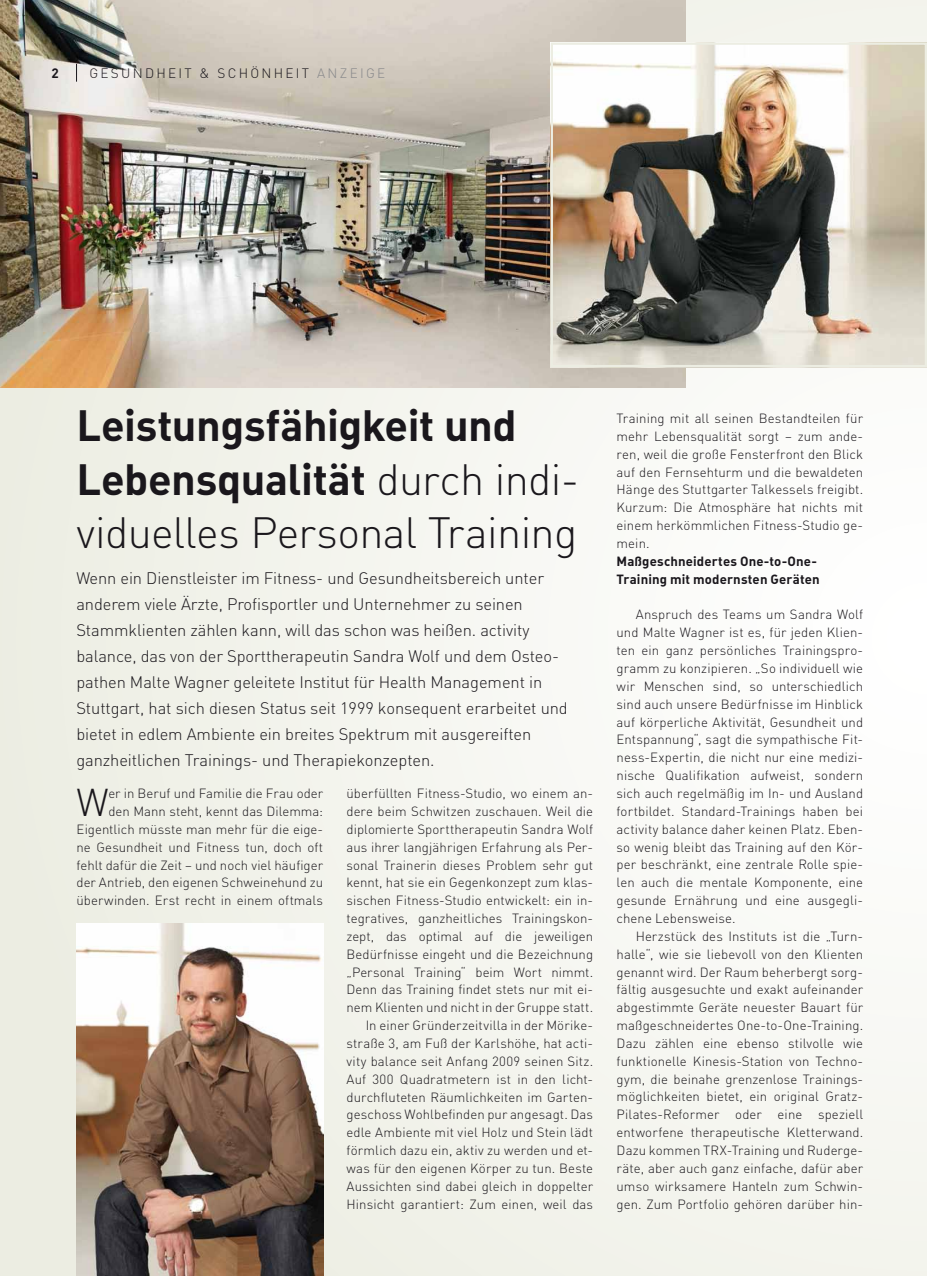
<style>
.page{position:relative;width:927px;height:1276px;background:#fff}
.page>*{position:absolute;margin:0;border:0;box-sizing:border-box;transform-origin:0 0}
.t1{font:700 43.2px/53.6px "DINOT";letter-spacing:-.01em;color:#1a171c}
.t2{font:300 38.25px "DINOT";color:#1a171c}
.t3{font:300 16.5px/26px "DINOT";letter-spacing:-.005em;color:#1a171c}
.t4{font:300 13.5px "DINOT";letter-spacing:.17em;color:#1a171c}
.t5{font:300 13.5px "DINOT";color:#87888a}
.t6{font:700 13.5px "DINOT";color:#1a171c}
.t7{font:300 13.2px/17.9px "DINOT";letter-spacing:.005em;color:#1a171c;text-align:justify}
.t8{font:700 13.2px/17.9px "DINOT";letter-spacing:.01em;color:#1a171c}
.s1{font-weight:300}
</style>
<div class="page">
<div style="left:0;top:0;width:927px;height:1276px;background:linear-gradient(to right,#edeee3,#fcfcfa)"></div>
<img style="left:0;top:0;width:686px;height:387px">
<img style="left:77px;top:923px;width:247px;height:353px">
<img style="left:554px;top:46px;width:370px;height:318px">
<div style="left:551px;top:43px;width:376px;height:324px;border:2px solid #ecede2"></div>
<svg style="left:76px;top:64px;width:1px;height:18px"></svg>
<p class="t6" style="left:52px;top:64px;width:9px">2</p>
<p class="t4" style="left:89px;top:64px;width:22px">Gesu</p>
<p class="t4" style="left:133px;top:64px;width:23px">ndheit</p>
<p class="t4" style="left:200px;top:64px;width:84px">&amp; Schönheit</p>
<p class="t5" style="left:317px;top:64px;width:33px">Anzeige</p>
<h1 class="t1" style="left:76px;top:397px;width:504px">Leistungsfähigkeit und<br>Lebensqualität <span class="s1">durch indi&shy;viduelles Personal Training</span></h1>
<p class="t3" style="left:76px;top:564px;width:493px">Wenn ein Dienstleister im Fitness- und Gesundheitsbereich unter anderem viele Ärzte, Profisportler und Unternehmer zu seinen Stammklienten zählen kann, will das schon was heißen. activity balance, das von der Sporttherapeutin Sandra Wolf und dem Osteo&shy;pathen Malte Wagner geleitete Institut für Health Management in Stuttgart, hat sich diesen Status seit 1999 konsequent erarbeitet und bietet in edlem Ambiente ein breites Spektrum mit ausgereiften ganzheitlichen Trainings- und Therapiekonzepten.</p>
<p class="t7" style="left:347px;top:784px;width:248px;text-align:right">überfüllten Fitness-Studio, wo einem an&shy;dere beim Schwitzen zuschauen. Weil die diplomierte Sporttherapeutin Sandra Wolf aus ihrer langjährigen Erfahrung als Per&shy;sonal Trainerin dieses Problem sehr gut kennt, hat sie ein Gegenkonzept zum klas&shy;sischen Fitness-Studio entwickelt: ein in&shy;tegratives, ganzheitliches Trainingskon&shy;zept, das optimal auf die jeweiligen Bedürfnisse eingeht und die Bezeichnung „Personal Training“ beim Wort nimmt.<br>Denn das Training findet stets nur mit ei&shy;nem Klienten und nicht in der Gruppe statt.<br>In einer Gründerzeitvilla in der Mörike&shy;straße 3, am Fuß der Karlshöhe, hat acti&shy;vity balance seit Anfang 2009 seinen Sitz.<br>Auf 300 Quadratmetern ist in den licht&shy;durchfluteten Räumlichkeiten im Garten&shy;geschoss Wohlbefinden pur angesagt. Das edle Ambiente mit viel Holz und Stein lädt förmlich dazu ein, aktiv zu werden und et&shy;was für den eigenen Körper zu tun. Beste Aussichten sind dabei gleich in doppelter Hinsicht garantiert: Zum einen, weil das</p>
<p class="t7" style="left:77px;top:784px;width:248px;text-align:right">er in Beruf und Familie die Frau oder<br>den Mann steht, kennt das Dilemma:<br>Eigentlich müsste man mehr für die eige&shy;ne Gesundheit und Fitness tun, doch oft fehlt dafür die Zeit – und noch viel häufiger der Antrieb, den eigenen Schweinehund zu überwinden. Erst recht in einem oftmals</p>
<h2 class="t2" style="left:77px;top:776px;width:34px">W</h2>
<p class="t7" style="left:617px;top:409px;width:248px">Training mit all seinen Bestandteilen für mehr Lebensqualität sorgt – zum ande&shy;ren, weil die große Fensterfront den Blick auf den Fernsehturm und die bewaldeten Hänge des Stuttgarter Talkessels freigibt.<br>Kurzum: Die Atmosphäre hat nichts mit einem herkömmlichen Fitness-Studio ge&shy;mein.</p>
<p class="t8" style="left:617px;top:551px;width:205px">Maßgeschneidertes One-to-One-<br>Training mit modernsten Geräten</p>
<p class="t7" style="left:617px;top:605px;width:248px;text-indent:19px">Anspruch des Teams um Sandra Wolf und Malte Wagner ist es, für jeden Klien&shy;ten ein ganz persönliches Trainingspro&shy;gramm zu konzipieren. „So individuell wie wir Menschen sind, so unterschiedlich sind auch unsere Bedürfnisse im Hinblick auf körperliche Aktivität, Gesundheit und Entspannung“, sagt die sympathische Fit&shy;ness-Expertin, die nicht nur eine medizi&shy;nische Qualifikation aufweist, sondern sich auch regelmäßig im In- und Ausland fortbildet. Standard-Trainings haben bei activity balance daher keinen Platz. Eben&shy;so wenig bleibt das Training auf den Kör&shy;per beschränkt, eine zentrale Rolle spie&shy;len auch die mentale Komponente, eine gesunde Ernährung und eine ausgegli&shy;chene Lebensweise.</p>
<p class="t7" style="left:617px;top:926px;width:248px;text-indent:19px">Herzstück des Instituts ist die „Turn&shy;halle“, wie sie liebevoll von den Klienten genannt wird. Der Raum beherbergt sorg&shy;fältig ausgesuchte und exakt aufeinander abgestimmte Geräte neuester Bauart für maßgeschneidertes One-to-One-Training.<br>Dazu zählen eine ebenso stilvolle wie funktionelle Kinesis-Station von Techno&shy;gym, die beinahe grenzenlose Trainings&shy;möglichkeiten bietet, ein original Gratz-Pilates-Reformer oder eine speziell entworfene therapeutische Kletterwand.<br>Dazu kommen TRX-Training und Ruderge&shy;räte, aber auch ganz einfache, dafür aber umso wirksamere Hanteln zum Schwin&shy;gen. Zum Portfolio gehören darüber hin-</p>
</div>
